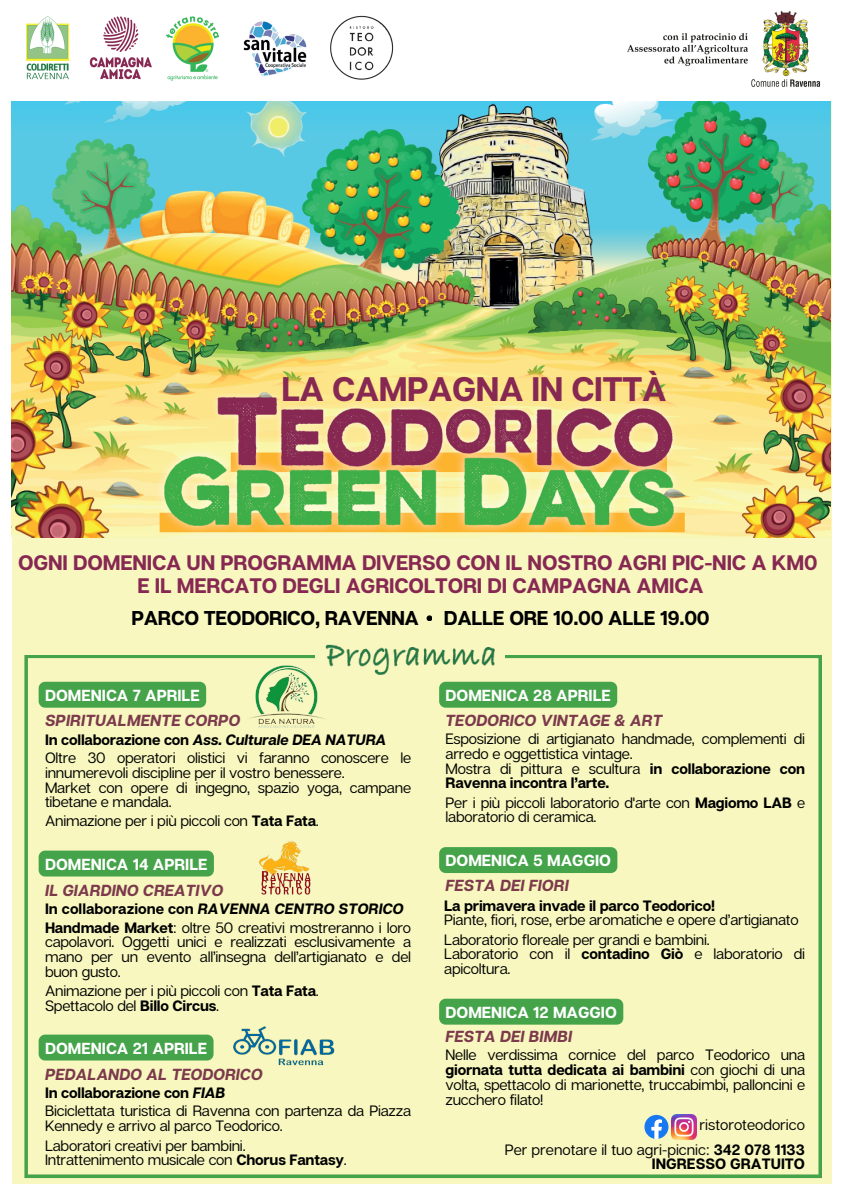
<style>
.page{position:relative;width:842px;height:1191px;background:#fff}
.page>*{position:absolute;margin:0;border:0;box-sizing:border-box;transform-origin:0 0}
.t1{font:700 34px "Articulat CF";letter-spacing:-.015em;color:#872853}
.t2{font:700 21px/22.8px "Articulat CF";letter-spacing:-.01em;color:#872853;text-align:center}
.t3{font:700 20px "Articulat CF";letter-spacing:-.015em;color:#000}
.t4{font:italic 700 16px "Articulat CF";color:#7c3a4c}
.t5{font:700 16px "Articulat CF";color:#fff}
.t6{font:15px/14.7px "Articulat CF";letter-spacing:-.015em;color:#000}
.t7{font:700 15px/14.6px "Articulat CF";letter-spacing:-.015em;color:#000}
.t8{font:italic 700 15px "Articulat CF";letter-spacing:-.01em;color:#000}
.s1{font-style:normal}
.s2{font-weight:700}
.s3{font-style:italic}
.s4{font-weight:400}
</style>
<div class="page">
<div style="left:12px;top:100px;width:820px;height:1083px;background:#f7f7bf"></div>
<img style="left:12px;top:100px;width:819px;height:437px">
<img style="left:26px;top:15px;width:368px;height:66px">
<img style="left:627px;top:11px;width:193px;height:76px">
<svg style="left:24px;top:655px;width:798px;height:522px"></svg>
<img style="left:316px;top:644px;width:189px;height:31px">
<svg style="left:427px;top:615px;width:5px;height:6px"></svg>
<svg style="left:644px;top:1114px;width:24px;height:24px"></svg>
<img style="left:671px;top:1114px;width:25px;height:25px">
<img style="left:229px;top:1024px;width:116px;height:52px">
<img style="left:255px;top:837px;width:61px;height:62px">
<img style="left:245px;top:657px;width:84px;height:84px">
<div style="left:39px;top:681px;width:167px;height:26px;background:#45a34a"></div>
<div style="left:39px;top:850px;width:175px;height:26px;background:#45a34a"></div>
<div style="left:39px;top:1034px;width:174px;height:26px;background:#45a34a"></div>
<div style="left:439px;top:681px;width:178px;height:26px;background:#45a34a"></div>
<div style="left:439px;top:847px;width:178px;height:25px;background:#45a34a"></div>
<div style="left:439px;top:998px;width:184px;height:26px;background:#45a34a"></div>
<h2 class="t1" style="left:281px;top:367px;width:387px">LA CAMPAGNA IN CITTÀ</h2>
<p class="t2" style="left:18px;top:550px;width:801px">OGNI DOMENICA UN PROGRAMMA DIVERSO CON IL NOSTRO AGRI PIC-NIC A KM0<br>E IL MERCATO DEGLI AGRICOLTORI DI CAMPAGNA AMICA</p>
<h3 class="t3" style="left:132px;top:605px;width:580px">PARCO TEODORICO, RAVENNA DALLE ORE 10.00 ALLE 19.00</h3>
<p class="t5" style="left:45px;top:685px;width:156px">DOMENICA 7 APRILE</p>
<p class="t4" style="left:45px;top:710px;width:197px">SPIRITUALMENTE CORPO</p>
<p class="t8" style="left:45px;top:729px;width:343px"><span class="s1">In collaborazione con</span> Ass. Culturale DEA NATURA</p>
<p class="t6" style="left:45px;top:750px;width:368px">Oltre 30 operatori olistici vi faranno conoscere le innumerevoli discipline per il vostro benessere.</p>
<p class="t6" style="left:45px;top:779px;width:368px">Market con opere di ingegno, spazio yoga, campane tibetane e mandala.</p>
<p class="t6" style="left:45px;top:812px;width:275px">Animazione per i più piccoli con <span class="s2">Tata Fata</span>.</p>
<p class="t5" style="left:45px;top:853px;width:164px">DOMENICA 14 APRILE</p>
<h3 class="t4" style="left:45px;top:880px;width:180px">IL GIARDINO CREATIVO</h3>
<h3 class="t8" style="left:45px;top:899px;width:360px"><span class="s1">In collaborazione con</span> RAVENNA CENTRO STORICO</h3>
<h4 class="t6" style="left:45px;top:919px;width:368px;text-align:justify"><span class="s2">Handmade Market</span>: oltre 50 creativi mostreranno i loro capolavori. Oggetti unici e realizzati esclusivamente a mano per un evento all’insegna dell’artigianato e del buon gusto.</h4>
<p class="t6" style="left:45px;top:982px;width:275px">Animazione per i più piccoli con <span class="s2">Tata Fata</span>.</p>
<p class="t6" style="left:45px;top:997px;width:176px">Spettacolo del <span class="s2">Billo Circus</span>.</p>
<p class="t5" style="left:45px;top:1037px;width:164px">DOMENICA 21 APRILE</p>
<p class="t4" style="left:45px;top:1063px;width:219px">PEDALANDO AL TEODORICO</p>
<h3 class="t7" style="left:45px;top:1084px;width:182px">In collaborazione con <span class="s3">FIAB</span></h3>
<h3 class="t6" style="left:45px;top:1103px;width:368px">Biciclettata turistica di Ravenna con partenza da Piazza<br>Kennedy e arrivo al parco Teodorico.</h3>
<h4 class="t6" style="left:45px;top:1137px;width:202px">Laboratori creativi per bambini.</h4>
<p class="t6" style="left:45px;top:1151px;width:303px">Intrattenimento musicale con <span class="s2">Chorus Fantasy</span>.</p>
<p class="t5" style="left:446px;top:685px;width:167px">DOMENICA 28 APRILE</p>
<p class="t4" style="left:446px;top:710px;width:218px">TEODORICO VINTAGE &amp; ART</p>
<h3 class="t6" style="left:446px;top:731px;width:361px">Esposizione di artigianato handmade, complementi di arredo e oggettistica vintage.</h3>
<h3 class="t7" style="left:446px;top:760px;width:361px"><span class="s4">Mostra di pittura e scultura</span> in collaborazione con<br>Ravenna incontra l’arte.</h3>
<p class="t6" style="left:446px;top:794px;width:361px">Per i più piccoli laboratorio d'arte con <span class="s2">Magiomo LAB</span> e laboratorio di ceramica.</p>
<p class="t5" style="left:446px;top:850px;width:167px">DOMENICA 5 MAGGIO</p>
<p class="t4" style="left:446px;top:875px;width:125px">FESTA DEI FIORI</p>
<p class="t7" style="left:444px;top:897px;width:272px">La primavera invade il parco Teodorico!</p>
<h3 class="t6" style="left:444px;top:912px;width:356px">Piante, fiori, rose, erbe aromatiche e opere d’artigianato</h3>
<h3 class="t6" style="left:444px;top:931px;width:267px">Laboratorio floreale per grandi e bambini.</h3>
<p class="t6" style="left:444px;top:946px;width:362px">Laboratorio con il <span class="s2">contadino Giò</span> e laboratorio di apicoltura.</p>
<p class="t5" style="left:446px;top:1001px;width:173px">DOMENICA 12 MAGGIO</p>
<p class="t4" style="left:446px;top:1025px;width:128px">FESTA DEI BIMBI</p>
<p class="t6" style="left:446px;top:1046px;width:361px;line-height:15px;text-align:justify">Nelle verdissima cornice del parco Teodorico una <span class="s2">giornata tutta dedicata ai bambini</span> con giochi di una volta, spettacolo di marionette, truccabimbi, palloncini e zucchero filato!</p>
<p class="t6" style="left:505px;top:1141px;width:302px;line-height:14.2px;text-align:right">Per prenotare il tuo agri-picnic: <span class="s2">342 078 1133<br>INGRESSO GRATUITO</span></p>
<h1 class="t6" style="left:699px;top:1117px;width:107px">ristoroteodorico</h1>
</div>
